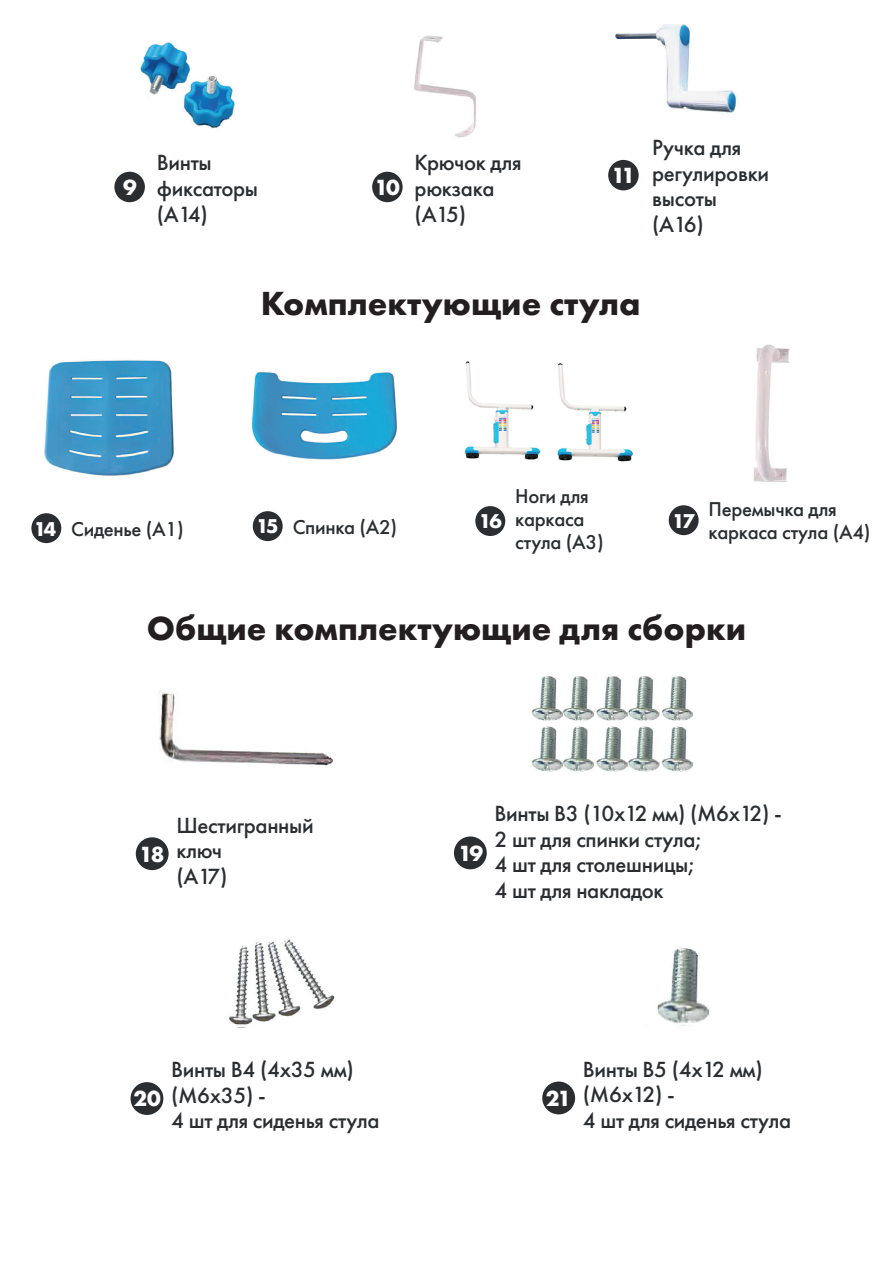
<style>
.page{position:relative;width:893px;height:1263px;background:#fff}
.page>*{position:absolute;margin:0;border:0;box-sizing:border-box;transform-origin:0 0}
.t1{font:700 34.65px "Futura PT";color:#231f20}
.t2{font:500 22.8px/25.5px "Futura PT";letter-spacing:-.015em;color:#2a2e30}
.t3{font:700 22.8px "Futura PT";letter-spacing:-.085em;color:#fff}
.t4{font:500 20.7px/23.2px "Futura PT";letter-spacing:-.015em;color:#2a2e30}
.t5{font:700 20.7px "Futura PT";color:#fff}
.s1{font-weight:700;color:#fff}
</style>
<div class="page">
<img style="left:140px;top:42px;width:95px;height:87px">
<div style="left:114px;top:172px;width:31px;height:30px;background:#2a2e30;border-radius:50%"></div>
<img style="left:414px;top:35px;width:62px;height:103px">
<div style="left:372px;top:172px;width:31px;height:30px;background:#2a2e30;border-radius:50%"></div>
<img style="left:615px;top:24px;width:124px;height:89px">
<div style="left:608px;top:160px;width:31px;height:30px;background:#2a2e30;border-radius:50%"></div>
<div style="left:136px;top:837px;width:33px;height:33px;background:#2a2e30;border-radius:50%"></div>
<img style="left:159px;top:690px;width:175px;height:78px">
<img style="left:530px;top:675px;width:163px;height:97px">
<div style="left:454px;top:836px;width:33px;height:33px;background:#2a2e30;border-radius:50%"></div>
<div style="left:131px;top:1082px;width:32px;height:33px;background:#2a2e30;border-radius:50%"></div>
<img style="left:228px;top:939px;width:107px;height:89px">
<img style="left:657px;top:946px;width:53px;height:80px">
<div style="left:542px;top:1081px;width:33px;height:33px;background:#2a2e30;border-radius:50%"></div>
<div style="left:31px;top:513px;width:30px;height:30px;background:#2a2e30;border-radius:50%"></div>
<img style="left:44px;top:360px;width:130px;height:117px">
<img style="left:251px;top:372px;width:146px;height:88px">
<div style="left:253px;top:511px;width:30px;height:30px;background:#2a2e30;border-radius:50%"></div>
<img style="left:465px;top:360px;width:168px;height:102px">
<div style="left:475px;top:506px;width:30px;height:30px;background:#2a2e30;border-radius:50%"></div>
<img style="left:753px;top:344px;width:37px;height:138px">
<div style="left:669px;top:505px;width:30px;height:30px;background:#2a2e30;border-radius:50%"></div>
<p class="t3" style="left:123px;top:172px;width:15px">9</p>
<p class="t2" style="left:157px;top:150px;width:103px">Винты фиксаторы (А14)</p>
<p class="t3" style="left:374px;top:172px;width:27px">10</p>
<p class="t2" style="left:415px;top:150px;width:108px">Крючок для рюкзака (А15)</p>
<p class="t3" style="left:612px;top:160px;width:25px">11</p>
<p class="t2" style="left:652px;top:135px;width:118px">Ручка для регулировки высоты (А16)</p>
<h1 class="t1" style="left:261px;top:281px;width:381px">Комплектующие стула</h1>
<p class="t4" style="left:34px;top:518px;width:151px"><span class="s1">14</span> Сиденье (А1)</p>
<p class="t4" style="left:256px;top:516px;width:143px"><span class="s1">15</span> Спинка (А2)</p>
<p class="t5" style="left:479px;top:508px;width:25px">16</p>
<p class="t4" style="left:515px;top:484px;width:90px">Ноги для каркаса стула (А3)</p>
<p class="t5" style="left:672px;top:508px;width:24px">17</p>
<p class="t4" style="left:709px;top:497px;width:163px">Перемычка для каркаса стула (А4)</p>
<h1 class="t1" style="left:147px;top:606px;width:601px">Общие комплектующие для сборки</h1>
<p class="t3" style="left:139px;top:840px;width:27px">18</p>
<p class="t2" style="left:176px;top:812px;width:139px">Шестигранный ключ<br>(А17)</p>
<p class="t3" style="left:133px;top:1084px;width:29px">20</p>
<p class="t2" style="left:171px;top:1057px;width:210px">Винты B4 (4x35 мм) (M6x35) -<br>4 шт для сиденья стула</p>
<p class="t3" style="left:458px;top:838px;width:27px">19</p>
<p class="t2" style="left:495px;top:801px;width:289px">Винты B3 (10x12 мм) (M6x12) -<br>2 шт для спинки стула;<br>4 шт для столешницы;<br>4 шт для накладок</p>
<p class="t3" style="left:546px;top:1084px;width:27px">21</p>
<p class="t2" style="left:583px;top:1056px;width:210px">Винты B5 (4x12 мм) (M6x12) -<br>4 шт для сиденья стула</p>
</div>
